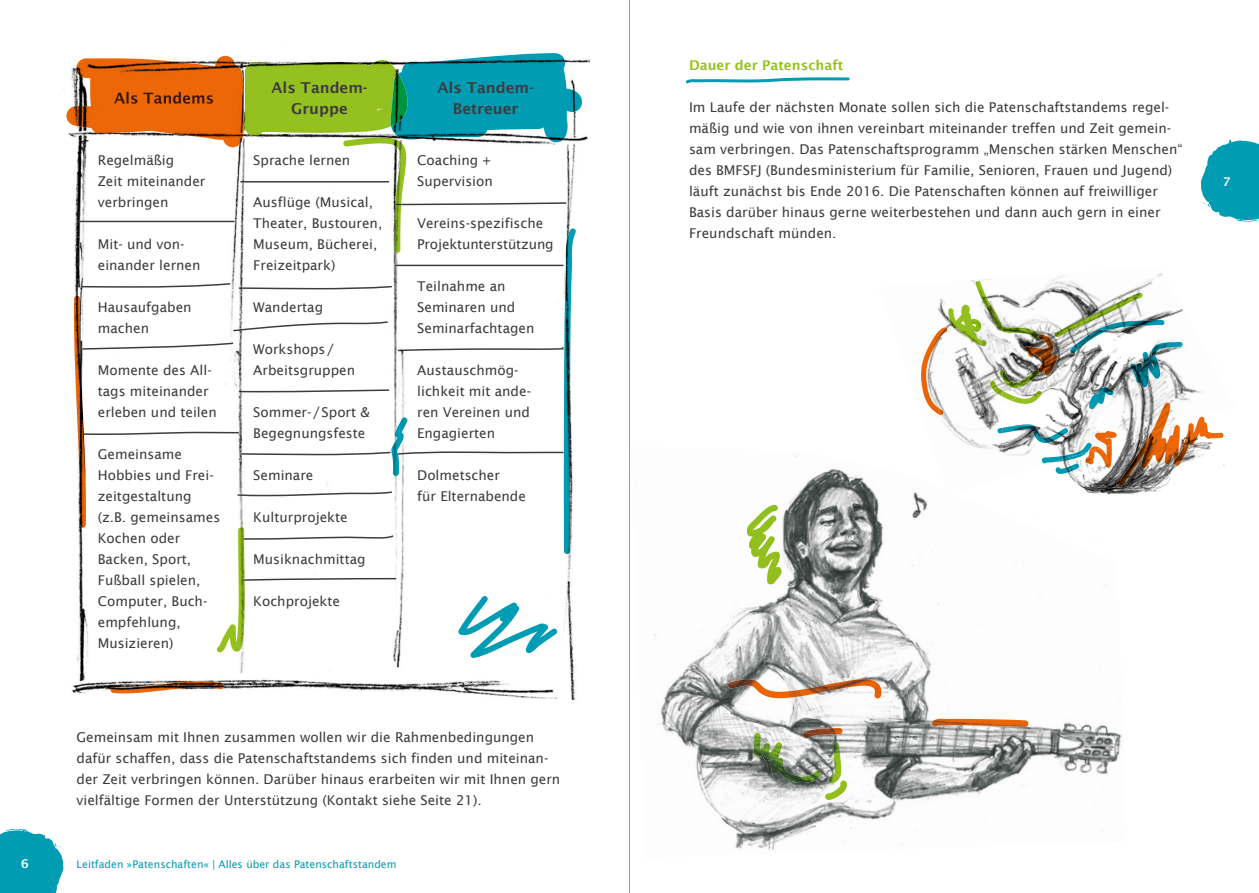
<style>
.page{position:relative;width:1259px;height:893px;background:#fff}
.page>*{position:absolute;margin:0;border:0;box-sizing:border-box;transform-origin:0 0}
.t1{font:600 15px/21px "Lucida Sans";color:#3c3c3b;text-align:center}
.t2{font:13.5px/21px "Lucida Sans";color:#3c3c3b}
.t3{font:600 13.5px "Lucida Sans";color:#95c11f}
.t4{font:600 12px "Lucida Sans";color:#fff}
.t5{font:10.5px "Lucida Sans";color:#009cb4}
</style>
<div class="page">
<svg style="left:0;top:829px;width:63px;height:64px;background:#20a8bd"></svg>
<svg style="left:1200px;top:139px;width:59px;height:83px"></svg>
<img style="left:72px;top:55px;width:518px;height:645px">
<svg style="left:685px;top:77px;width:164px;height:7px"></svg>
<img style="left:244px;top:60px;width:147px;height:76px">
<img style="left:391px;top:53px;width:191px;height:89px">
<img style="left:390px;top:74px;width:17px;height:52px">
<img style="left:216px;top:527px;width:29px;height:125px">
<img style="left:391px;top:417px;width:17px;height:59px">
<img style="left:66px;top:56px;width:178px;height:91px">
<img style="left:114px;top:92px;width:99px;height:12px">
<img style="left:110px;top:681px;width:114px;height:12px">
<img style="left:343px;top:137px;width:63px;height:116px">
<img style="left:564px;top:228px;width:12px;height:326px">
<img style="left:458px;top:596px;width:99px;height:62px">
<img style="left:74px;top:296px;width:12px;height:232px">
<img style="left:77px;top:221px;width:158px;height:1px">
<img style="left:81px;top:283px;width:149px;height:5px">
<img style="left:80px;top:343px;width:153px;height:7px">
<img style="left:84px;top:432px;width:155px;height:3px">
<img style="left:240px;top:181px;width:149px;height:2px">
<img style="left:239px;top:286px;width:153px;height:3px">
<img style="left:233px;top:321px;width:155px;height:10px">
<img style="left:239px;top:389px;width:150px;height:3px">
<img style="left:240px;top:452px;width:151px;height:3px">
<img style="left:237px;top:491px;width:155px;height:5px">
<img style="left:244px;top:535px;width:149px;height:5px">
<img style="left:245px;top:578px;width:151px;height:3px">
<img style="left:395px;top:202px;width:171px;height:3px">
<img style="left:395px;top:265px;width:168px;height:1px">
<img style="left:398px;top:347px;width:165px;height:4px">
<img style="left:398px;top:451px;width:165px;height:4px">
<img style="left:1157px;top:273px;width:6px;height:4px">
<img style="left:973px;top:442px;width:29px;height:10px">
<img style="left:934px;top:278px;width:220px;height:164px">
<img style="left:1081px;top:488px;width:80px;height:7px">
<img style="left:1071px;top:478px;width:93px;height:10px">
<img style="left:1002px;top:309px;width:223px;height:169px">
<img style="left:1002px;top:297px;width:162px;height:101px">
<img style="left:1142px;top:320px;width:22px;height:22px">
<img style="left:1033px;top:442px;width:23px;height:1px">
<img style="left:1067px;top:460px;width:18px;height:1px">
<img style="left:1042px;top:456px;width:20px;height:7px">
<img style="left:1062px;top:443px;width:27px;height:17px">
<svg style="left:1054px;top:460px;width:13px;height:14px"></svg>
<img style="left:1065px;top:464px;width:14px;height:8px">
<img style="left:1151px;top:342px;width:31px;height:45px">
<img style="left:975px;top:281px;width:27px;height:50px">
<img style="left:990px;top:381px;width:7px;height:15px">
<img style="left:948px;top:305px;width:38px;height:41px">
<svg style="left:1129px;top:293px;width:13px;height:4px"></svg>
<img style="left:1054px;top:297px;width:88px;height:28px">
<svg style="left:997px;top:325px;width:154px;height:117px"></svg>
<img style="left:921px;top:327px;width:25px;height:88px">
<img style="left:936px;top:328px;width:11px;height:87px">
<img style="left:1085px;top:445px;width:26px;height:23px">
<img style="left:1089px;top:431px;width:27px;height:20px">
<img style="left:1219px;top:433px;width:4px;height:33px">
<img style="left:1116px;top:417px;width:103px;height:69px">
<img style="left:1151px;top:403px;width:51px;height:29px">
<img style="left:746px;top:455px;width:137px;height:136px">
<img style="left:909px;top:492px;width:45px;height:308px">
<img style="left:954px;top:718px;width:55px;height:78px">
<img style="left:1009px;top:585px;width:113px;height:247px">
<img style="left:654px;top:591px;width:255px;height:155px">
<img style="left:688px;top:746px;width:225px;height:104px">
<img style="left:753px;top:733px;width:68px;height:50px">
<img style="left:828px;top:743px;width:13px;height:37px">
<img style="left:747px;top:505px;width:34px;height:79px">
<img style="left:931px;top:719px;width:97px;height:8px">
<img style="left:802px;top:728px;width:40px;height:10px">
<img style="left:728px;top:679px;width:153px;height:19px">
<img style="left:825px;top:780px;width:22px;height:20px">
<hr style="left:629px;top:0;width:1px;height:893px;background:#9d9c9c">
<p class="t2" style="left:98px;top:149px;width:109px">Regelmäßig<br>Zeit miteinander verbringen</p>
<p class="t2" style="left:98px;top:233px;width:104px">Mit- und von&shy;einander lernen</p>
<p class="t2" style="left:98px;top:296px;width:95px">Hausaufgaben machen</p>
<p class="t2" style="left:98px;top:359px;width:120px">Momente des All&shy;tags miteinander erleben und teilen</p>
<p class="t2" style="left:98px;top:443px;width:124px">Gemeinsame<br>Hobbies und Frei&shy;zeitgestaltung (z.B. gemeinsames<br>Kochen oder<br>Backen, Sport,<br>Fußball spielen,<br>Computer, Buch&shy;empfehlung,<br>Musizieren)</p>
<p class="t1" style="left:271px;top:77px;width:97px">Als Tandem-<br>Gruppe</p>
<p class="t1" style="left:437px;top:77px;width:97px">Als Tandem-<br>Betreuer</p>
<p class="t2" style="left:253px;top:149px;width:99px">Sprache lernen</p>
<p class="t2" style="left:253px;top:191px;width:130px">Ausflüge (Musical,<br>Theater, Bustouren,<br>Museum, Bücherei,<br>Freizeitpark)</p>
<p class="t2" style="left:253px;top:296px;width:71px">Wandertag</p>
<p class="t2" style="left:253px;top:338px;width:103px">Workshops /<br>Arbeitsgruppen</p>
<p class="t2" style="left:253px;top:401px;width:118px">Sommer- / Sport &amp;<br>Begegnungsfeste</p>
<p class="t2" style="left:253px;top:464px;width:62px">Seminare</p>
<p class="t2" style="left:253px;top:506px;width:96px">Kulturprojekte</p>
<p class="t2" style="left:253px;top:548px;width:114px">Musiknachmittag</p>
<p class="t2" style="left:253px;top:590px;width:88px">Kochprojekte</p>
<p class="t2" style="left:417px;top:149px;width:77px">Coaching +<br>Supervision</p>
<p class="t2" style="left:417px;top:212px;width:138px">Vereins-spezifische<br>Projektunterstützung</p>
<p class="t2" style="left:417px;top:275px;width:119px">Teilnahme an<br>Seminaren und<br>Seminarfachtagen</p>
<p class="t2" style="left:417px;top:359px;width:115px">Austauschmög&shy;lichkeit mit ande&shy;ren Vereinen und<br>Engagierten</p>
<p class="t2" style="left:417px;top:464px;width:110px">Dolmetscher<br>für Elternabende</p>
<p class="t2" style="left:77px;top:727px;width:485px">Gemeinsam mit Ihnen zusammen wollen wir die Rahmenbedingungen dafür schaffen, dass die Patenschaftstandems sich finden und miteinan&shy;der Zeit verbringen können. Darüber hinaus erarbeiten wir mit Ihnen gern vielfältige Formen der Unterstützung (Kontakt siehe Seite 21).</p>
<p class="t4" style="left:21px;top:857px;width:9px">6</p>
<p class="t5" style="left:77px;top:858px;width:321px">Leitfaden »Patenschaften« | Alles über das Patenschaftstandem</p>
<p class="t3" style="left:689px;top:58px;width:156px">Dauer der Patenschaft</p>
<p class="t2" style="left:689px;top:97px;width:495px">Im Laufe der nächsten Monate sollen sich die Patenschaftstandems regel&shy;mäßig und wie von ihnen vereinbart miteinander treffen und Zeit gemein&shy;sam verbringen. Das Patenschaftsprogramm „Menschen stärken Menschen“ des BMFSFJ (Bundesministerium für Familie, Senioren, Frauen und Jugend) läuft zunächst bis Ende 2016. Die Patenschaften können auf freiwilliger Basis darüber hinaus gerne weiterbestehen und dann auch gern in einer Freundschaft münden.</p>
<p class="t4" style="left:1222px;top:174px;width:9px">7</p>
</div>
